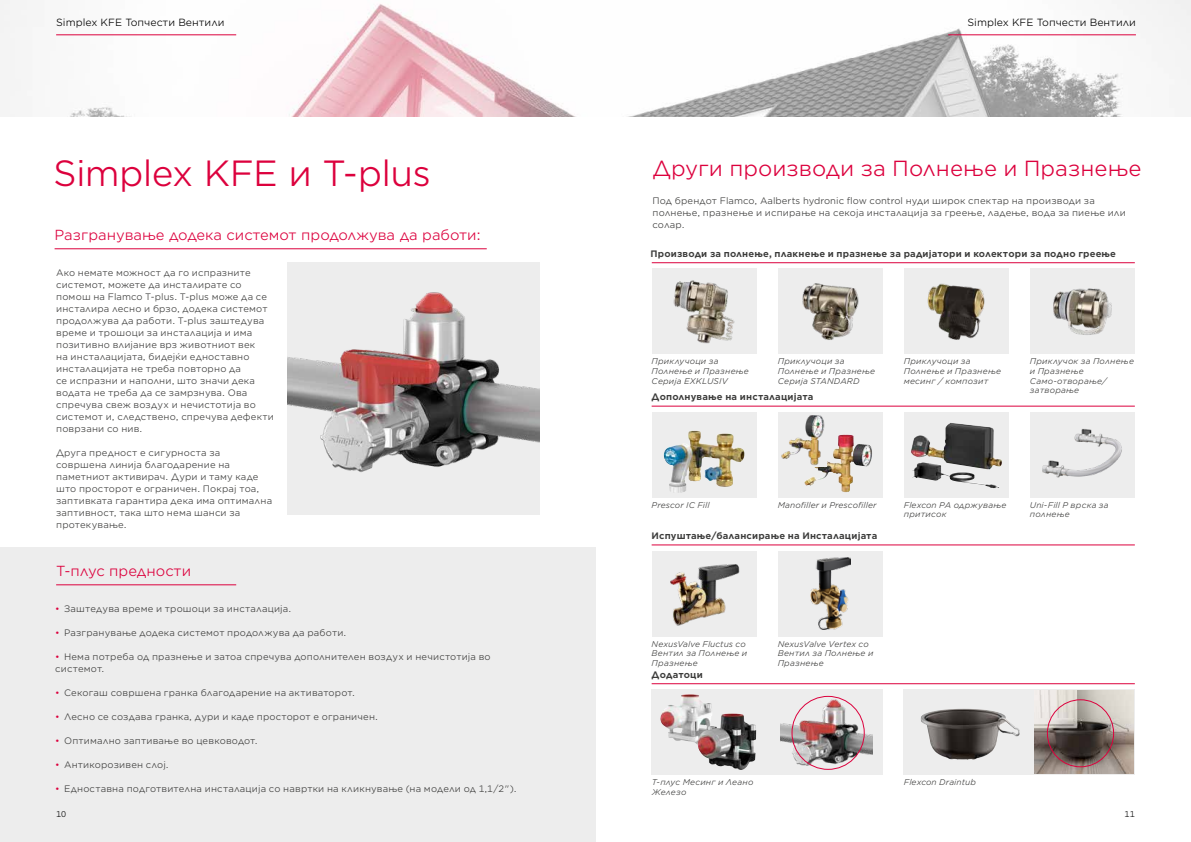
<style>
.page{position:relative;width:1191px;height:842px;background:#fff}
.page>*{position:absolute;margin:0;border:0;box-sizing:border-box;transform-origin:0 0}
.t1{font:35px "Gotham Office";letter-spacing:-.02em;color:#dc013d}
.t2{font:21px "Gotham Office";color:#dc013d}
.t3{font:14px "Gotham Office";color:#dc013d}
.t4{font:10px "Gotham Office";color:#000}
.t5{font:9px/12px "Gotham Office";letter-spacing:.02em;color:#3c3c3b}
.t6{font:700 9px "Gotham Office";letter-spacing:.015em;color:#3c3c3b}
.t7{font:italic 8px/9.6px "Gotham Office";letter-spacing:.02em;color:#3c3c3b}
.t8{font:8px "Gotham Office";color:#000}
.s1{color:#dc013d}
</style>
<div class="page">
<div style="left:0;top:547px;width:595px;height:295px;background:#ededed"></div>
<img style="left:0;top:0;width:1191px;height:117px">
<img style="left:287px;top:262px;width:252px;height:252px">
<hr style="left:55px;top:249px;width:432px;height:1px;background:#dc013d">
<hr style="left:56px;top:585px;width:180px;height:1px;background:#dc013d">
<div style="left:778px;top:269px;width:104px;height:85px;background:#ededed"></div>
<img style="left:802px;top:283px;width:57px;height:57px">
<div style="left:904px;top:269px;width:104px;height:85px;background:#ededed"></div>
<img style="left:927px;top:283px;width:58px;height:57px">
<div style="left:1030px;top:269px;width:104px;height:85px;background:#ededed"></div>
<img style="left:1053px;top:288px;width:59px;height:47px">
<div style="left:652px;top:269px;width:104px;height:85px;background:#ededed"></div>
<img style="left:673px;top:280px;width:62px;height:64px">
<hr style="left:652px;top:262px;width:482px;height:1px;background:#dc013d">
<svg style="left:652px;top:412px;width:104px;height:85px;fill:#ededed"></svg>
<img style="left:664px;top:431px;width:55px;height:62px">
<svg style="left:778px;top:412px;width:104px;height:85px;fill:#ededed"></svg>
<img style="left:804px;top:435px;width:38px;height:52px">
<img style="left:778px;top:416px;width:48px;height:51px">
<div style="left:904px;top:412px;width:104px;height:85px;background:#ededed"></div>
<img style="left:911px;top:423px;width:91px;height:46px">
<div style="left:1030px;top:412px;width:104px;height:85px;background:#ededed"></div>
<img style="left:1042px;top:429px;width:80px;height:49px">
<hr style="left:651px;top:406px;width:483px;height:1px;background:#dc013d">
<div style="left:651px;top:551px;width:105px;height:85px;background:#ededed"></div>
<img style="left:670px;top:564px;width:70px;height:62px">
<div style="left:777px;top:551px;width:105px;height:85px;background:#ededed"></div>
<img style="left:810px;top:557px;width:40px;height:73px">
<hr style="left:651px;top:544px;width:483px;height:1px;background:#dc013d">
<div style="left:651px;top:690px;width:231px;height:85px;background:#ededed"></div>
<div style="left:903px;top:690px;width:231px;height:85px;background:#ededed"></div>
<img style="left:660px;top:694px;width:52px;height:50px">
<img style="left:697px;top:713px;width:59px;height:57px">
<img style="left:920px;top:709px;width:100px;height:51px">
<img style="left:1034px;top:691px;width:99px;height:82px">
<img style="left:780px;top:695px;width:92px;height:75px">
<div style="left:791px;top:696px;width:73px;height:74px;border:1px solid #dc013d;border-radius:50%"></div>
<div style="left:1047px;top:699px;width:67px;height:68px;border:1px solid #dc013d;border-radius:50%"></div>
<hr style="left:651px;top:683px;width:483px;height:1px;background:#dc013d">
<hr style="left:56px;top:35px;width:180px;height:1px;background:#dc013d">
<hr style="left:948px;top:35px;width:188px;height:1px;background:#dc013d">
<p class="t4" style="left:56px;top:16px;width:170px">Simplex KFE Tопчести Вентили</p>
<p class="t4" style="left:967px;top:16px;width:170px">Simplex KFE Tопчести Вентили</p>
<h1 class="t1" style="left:53px;top:150px;width:379px">Simplex KFE и T-plus</h1>
<h2 class="t2" style="left:652px;top:154px;width:490px">Други производи за Полнење и Празнење</h2>
<h3 class="t3" style="left:55px;top:226px;width:428px">Разгранување додека системот продолжува да работи:</h3>
<p class="t5" style="left:56px;top:266px;width:219px">Ако немате можност да го испразните системот, можете да инсталирате со помош на Flamco T-plus. T-plus може да се инсталира лесно и брзо, додека системот продолжува да работи. T-plus заштедува време и трошоци за инсталација и има позитивно влијание врз животниот век<br>на инсталацијата, бидејќи едноставно инсталацијата не треба повторно да<br>се испразни и наполни, што значи дека водата не треба да се замрзнува. Ова спречува свеж воздух и нечистотија во системот и, следствено, спречува дефекти поврзани со нив.</p>
<p class="t5" style="left:56px;top:446px;width:217px">Друга предност е сигурноста за совршена линија благодарение на паметниот активирач. Дури и таму каде што просторот е ограничен. Покрај тоа, заптивката гарантира дека има оптимална заптивност, така што нема шанси за протекување.</p>
<h3 class="t3" style="left:56px;top:562px;width:136px">T-плус предности</h3>
<p class="t5" style="left:55px;top:602px;width:237px"><span class="s1">•</span> Заштедува време и трошоци за инсталација.</p>
<p class="t5" style="left:55px;top:626px;width:292px"><span class="s1">•</span> Разгранување додека системот продолжува да работи.</p>
<p class="t5" style="left:55px;top:650px;width:437px"><span class="s1">•</span> Нема потреба од празнење и затоа спречува дополнителен воздух и нечистотија во системот.</p>
<p class="t5" style="left:55px;top:686px;width:301px"><span class="s1">•</span> Секогаш совршена гранка благодарение на активаторот.</p>
<p class="t5" style="left:55px;top:710px;width:324px"><span class="s1">•</span> Лесно се создава гранка, дури и каде просторот е ограничен.</p>
<p class="t5" style="left:55px;top:734px;width:204px"><span class="s1">•</span> Оптимално заптивање во цевководот.</p>
<p class="t5" style="left:55px;top:758px;width:115px"><span class="s1">•</span> Антикорозивен слој.</p>
<p class="t5" style="left:55px;top:782px;width:463px"><span class="s1">•</span> Едноставна подготвителна инсталација со навртки на кликнување (на модели од 1,1/2").</p>
<p class="t5" style="left:652px;top:194px;width:475px">Под брендот Flamco, Aalberts hydronic flow control нуди широк спектар на производи за полнење, празнење и испирање на секоја инсталација за греење, ладење, вода за пиење или солар.</p>
<p class="t6" style="left:650px;top:247px;width:467px">Производи за полнење, плакнење и празнење за радијатори и колектори за подно греење</p>
<p class="t7" style="left:651px;top:356px;width:99px">Приклучоци за<br>Полнење и Празнење<br>Серија EXKLUSIV</p>
<p class="t7" style="left:778px;top:356px;width:99px">Приклучоци за<br>Полнење и Празнење<br>Серија STANDARD</p>
<p class="t6" style="left:651px;top:391px;width:163px">Дополнување на инсталацијата</p>
<p class="t7" style="left:903px;top:356px;width:99px">Приклучоци за<br>Полнење и Празнење месинг / композит</p>
<p class="t7" style="left:1030px;top:356px;width:106px">Приклучок за Полнење и Празнење<br>Само-отворање/ затворање</p>
<p class="t7" style="left:651px;top:500px;width:60px">Prescor IC Fill</p>
<p class="t7" style="left:778px;top:500px;width:100px">Manofiller и Prescofiller</p>
<p class="t7" style="left:1030px;top:500px;width:80px">Uni-Fill P врска за полнење</p>
<p class="t7" style="left:904px;top:500px;width:104px">Flexcon PA одржување притисок</p>
<p class="t6" style="left:651px;top:530px;width:227px">Испуштање/балансирање на Инсталацијата</p>
<p class="t7" style="left:651px;top:639px;width:97px">NexusValve Fluctus со<br>Вентил за Полнење и<br>Празнење</p>
<p class="t6" style="left:651px;top:668px;width:53px">Додатоци</p>
<p class="t7" style="left:777px;top:639px;width:97px">NexusValve Vertex со<br>Вентил за Полнење и<br>Празнење</p>
<p class="t7" style="left:652px;top:777px;width:103px">Т-плус Месинг и Леано<br>Железо</p>
<p class="t7" style="left:904px;top:777px;width:73px">Flexcon Draintub</p>
<p class="t8" style="left:56px;top:809px;width:12px">10</p>
<p class="t8" style="left:1124px;top:809px;width:12px">11</p>
</div>
